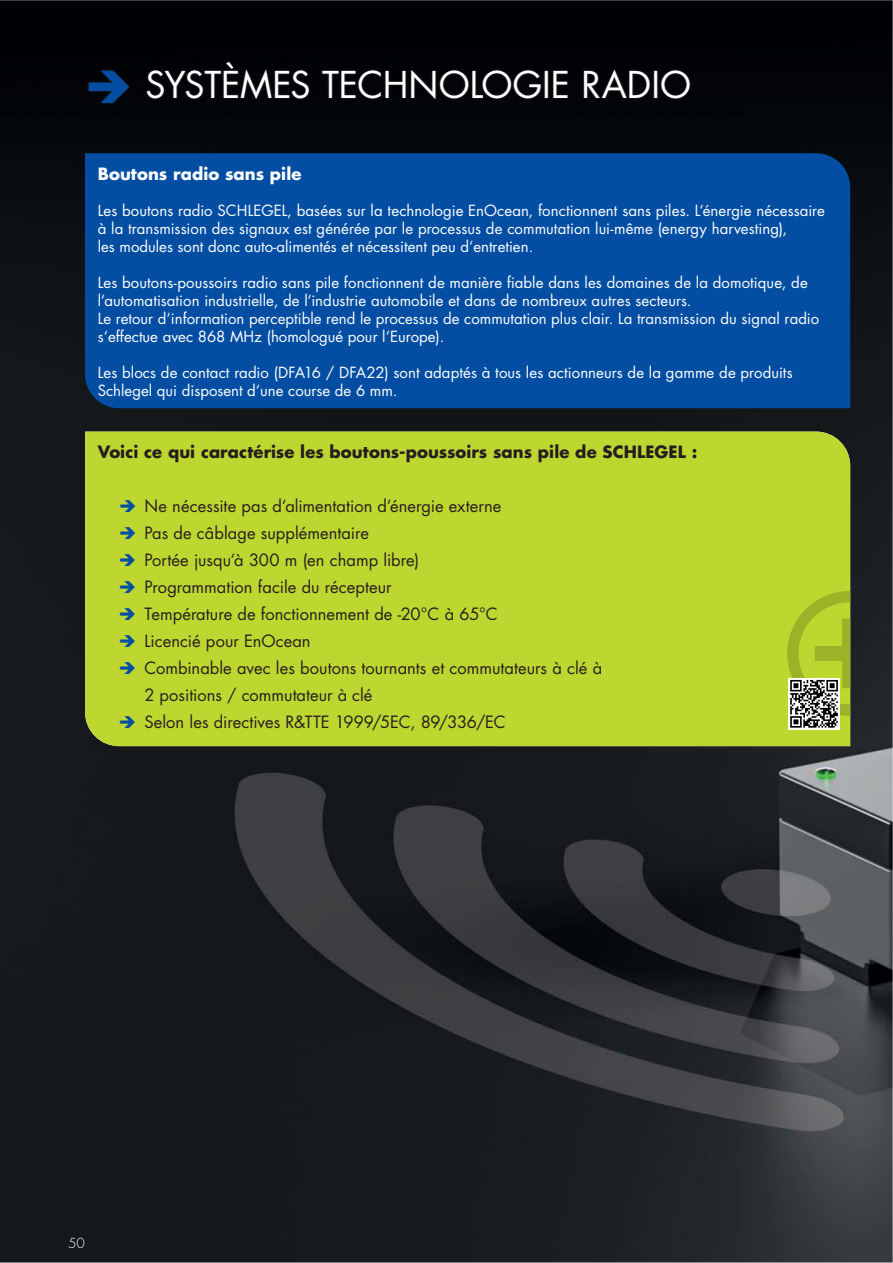
<style>
.page{position:relative;width:893px;height:1263px;background:#fff}
.page>*{position:absolute;margin:0;border:0;box-sizing:border-box;transform-origin:0 0}
.t1{font:36px "Futura Std";color:#fff}
.t2{font:16.5px/27px "Futura Std";color:#231f20}
.t3{font:700 16.5px "Futura Std";letter-spacing:.005em;color:#231f20}
.t4{font:700 16.5px "Futura Std";letter-spacing:.005em;color:#fff}
.t5{font:15px/18px "Futura Std";color:#fff}
.t6{font:300 13.5px "Futura Std";color:#fff}
</style>
<div class="page">
<img style="left:0;top:0;width:893px;height:1263px">
<div style="left:85px;top:153px;width:765px;height:255px;background:#034ea2"></div>
<div style="left:85px;top:432px;width:765px;height:314px;background:#bed730"></div>
<img style="left:850px;top:591px;width:1px;height:125px">
<img style="left:85px;top:67px;width:47px;height:39px">
<img style="left:143px;top:59px;width:550px;height:43px">
<svg style="left:787px;top:591px;width:63px;height:137px;background:#a4b548"></svg>
<svg style="left:89px;top:70px;width:40px;height:33px"></svg>
<svg style="left:120px;top:500px;width:15px;height:12px"></svg>
<svg style="left:120px;top:527px;width:15px;height:12px"></svg>
<svg style="left:120px;top:554px;width:15px;height:12px"></svg>
<svg style="left:120px;top:581px;width:15px;height:12px"></svg>
<svg style="left:120px;top:608px;width:15px;height:12px"></svg>
<svg style="left:120px;top:635px;width:15px;height:12px"></svg>
<svg style="left:120px;top:662px;width:15px;height:12px"></svg>
<svg style="left:120px;top:716px;width:15px;height:12px"></svg>
<h1 class="t1" style="left:145px;top:68px;width:547px">SYSTÈMES TECHNOLOGIE RADIO</h1>
<p class="t4" style="left:98px;top:166px;width:205px">Boutons radio sans pile</p>
<p class="t5" style="left:98px;top:202px;width:729px">Les boutons radio SCHLEGEL, basées sur la technologie EnOcean, fonctionnent sans piles. L‘énergie nécessaire à la transmission des signaux est générée par le processus de commutation lui-même (energy harvesting),<br>les modules sont donc auto-alimentés et nécessitent peu d‘entretien.</p>
<p class="t5" style="left:98px;top:274px;width:723px">Les boutons-poussoirs radio sans pile fonctionnent de manière fiable dans les domaines de la domotique, de l‘automatisation industrielle, de l‘industrie automobile et dans de nombreux autres secteurs.<br>Le retour d‘information perceptible rend le processus de commutation plus clair. La transmission du signal radio s‘effectue avec 868 MHz (homologué pour l‘Europe).</p>
<p class="t5" style="left:98px;top:364px;width:696px">Les blocs de contact radio (DFA16 / DFA22) sont adaptés à tous les actionneurs de la gamme de produits<br>Schlegel qui disposent d‘une course de 6 mm.</p>
<p class="t3" style="left:98px;top:444px;width:601px">Voici ce qui caractérise les boutons-poussoirs sans pile de SCHLEGEL :</p>
<p class="t2" style="left:144px;top:493px;width:459px">Ne nécessite pas d‘alimentation d‘énergie externe<br>Pas de câblage supplémentaire<br>Portée jusqu‘à 300 m (en champ libre)<br>Programmation facile du récepteur<br>Température de fonctionnement de -20°C à 65°C<br>Licencié pour EnOcean<br>Combinable avec les boutons tournants et commutateurs à clé à 2 positions / commutateur à clé<br>Selon les directives R&amp;TTE 1999/5EC, 89/336/EC</p>
<p class="t6" style="left:68px;top:1237px;width:18px">50</p>
</div>
